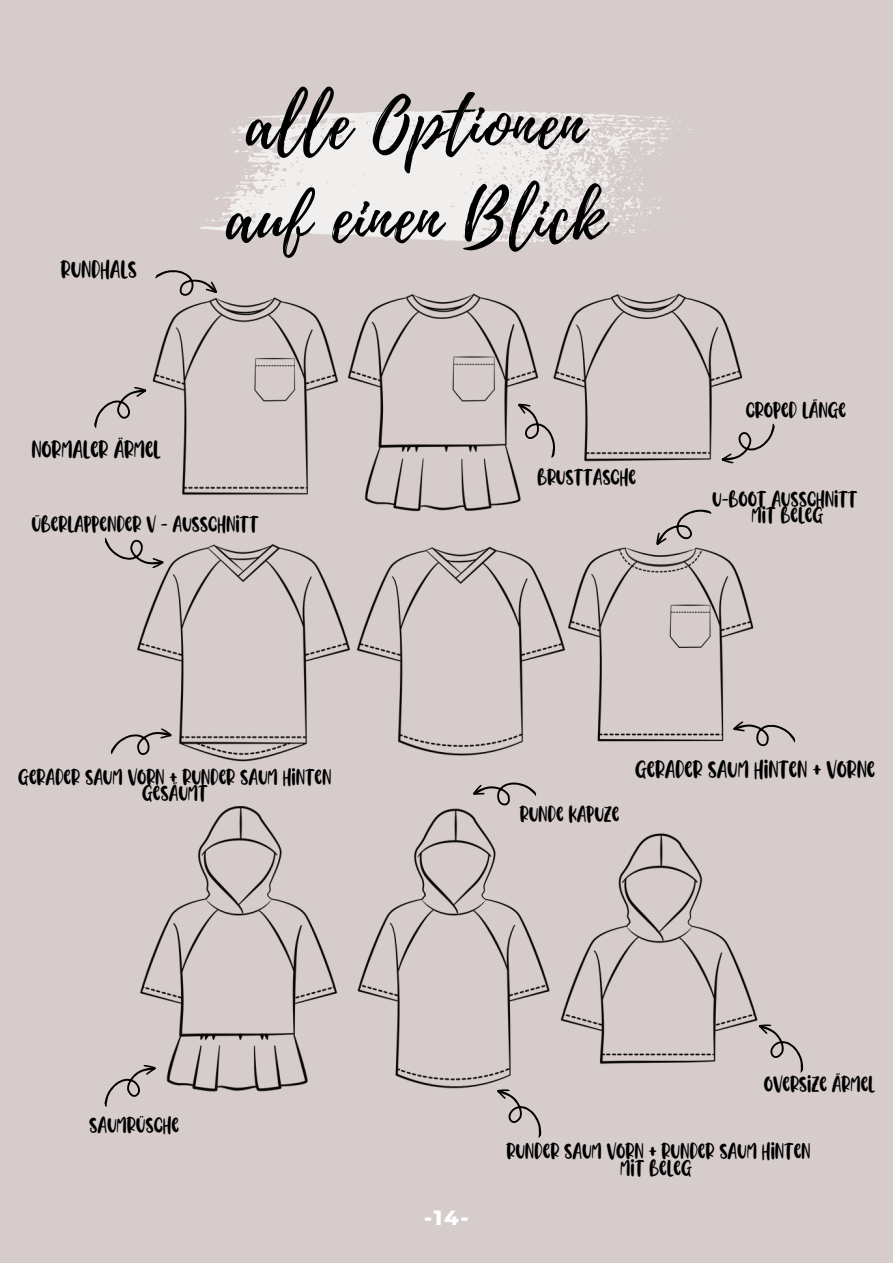
<style>
.page{position:relative;width:893px;height:1264px;background:#fff}
.page>*{position:absolute;margin:0;border:0;box-sizing:border-box;transform-origin:0 0}
.t1{font:69.15px "Playlist Script";letter-spacing:.02em;color:#000}
.t2{font:800 21px "Montserrat";color:#fff}
.t3{font:13.5px "Blinky Darling Sans";letter-spacing:.155em;color:#000}
.t4{font:12.45px "Blinky Darling Sans";letter-spacing:.14em;color:#000}
</style>
<div class="page">
<div style="left:0;top:0;width:892px;height:1262px;background:#d6cccc"></div>
<svg style="left:200px;top:110px;width:492px;height:133px;fill:#f1eeee"></svg>
<img style="left:137px;top:293px;width:621px;height:799px">
<svg style="left:732px;top:718px;width:63px;height:32px"></svg>
<svg style="left:94px;top:384px;width:58px;height:45px"></svg>
<svg style="left:154px;top:270px;width:67px;height:40px"></svg>
<svg style="left:111px;top:728px;width:61px;height:28px"></svg>
<svg style="left:471px;top:773px;width:65px;height:41px"></svg>
<svg style="left:505px;top:399px;width:62px;height:59px"></svg>
<svg style="left:487px;top:1084px;width:64px;height:54px"></svg>
<svg style="left:105px;top:537px;width:60px;height:32px"></svg>
<svg style="left:748px;top:1019px;width:56px;height:54px"></svg>
<svg style="left:651px;top:497px;width:61px;height:61px"></svg>
<svg style="left:104px;top:1061px;width:58px;height:46px"></svg>
<svg style="left:715px;top:423px;width:60px;height:43px"></svg>
<p class="t3" style="left:61px;top:266px;width:76px">RUNDHALS</p>
<p class="t3" style="left:31px;top:445px;width:130px">NORMALER ÄRMEL</p>
<p class="t1" style="left:246px;top:75px;width:340px">alle Optionen</p>
<p class="t1" style="left:226px;top:169px;width:380px">auf einen Blick</p>
<p class="t4" style="left:537px;top:474px;width:100px">BRUSTTASCHE</p>
<p class="t4" style="left:31px;top:520px;width:227px">ÜBERLAPPENDER V - AUSSCHNITT</p>
<p class="t4" style="left:745px;top:406px;width:101px">CROPED LÄNGE</p>
<p class="t4" style="left:712px;top:495px;width:145px">U-BOOT AUSSCHNITT</p>
<p class="t4" style="left:751px;top:512px;width:70px">M IT BELEG</p>
<p class="t4" style="left:18px;top:773px;width:313px">GERADER SAUM VORN + RUNDER SAUM HINTEN</p>
<p class="t4" style="left:142px;top:789px;width:65px">GESÄUMT</p>
<p class="t4" style="left:519px;top:810px;width:100px">RUNDE KAPUZE</p>
<p class="t3" style="left:635px;top:765px;width:241px">GERADER SAUM HINTEN + VORNE</p>
<p class="t4" style="left:89px;top:1121px;width:91px">SAUMRÜSCHE</p>
<p class="t2" style="left:424px;top:1204px;width:46px">-14-</p>
<p class="t4" style="left:763px;top:1080px;width:112px">OVERSIZE ÄRMEL</p>
<p class="t4" style="left:506px;top:1147px;width:304px">RUNDER SAUM VORN + RUNDER SAUM HINTEN</p>
<p class="t4" style="left:620px;top:1163px;width:70px">MIT BELEG</p>
</div>
